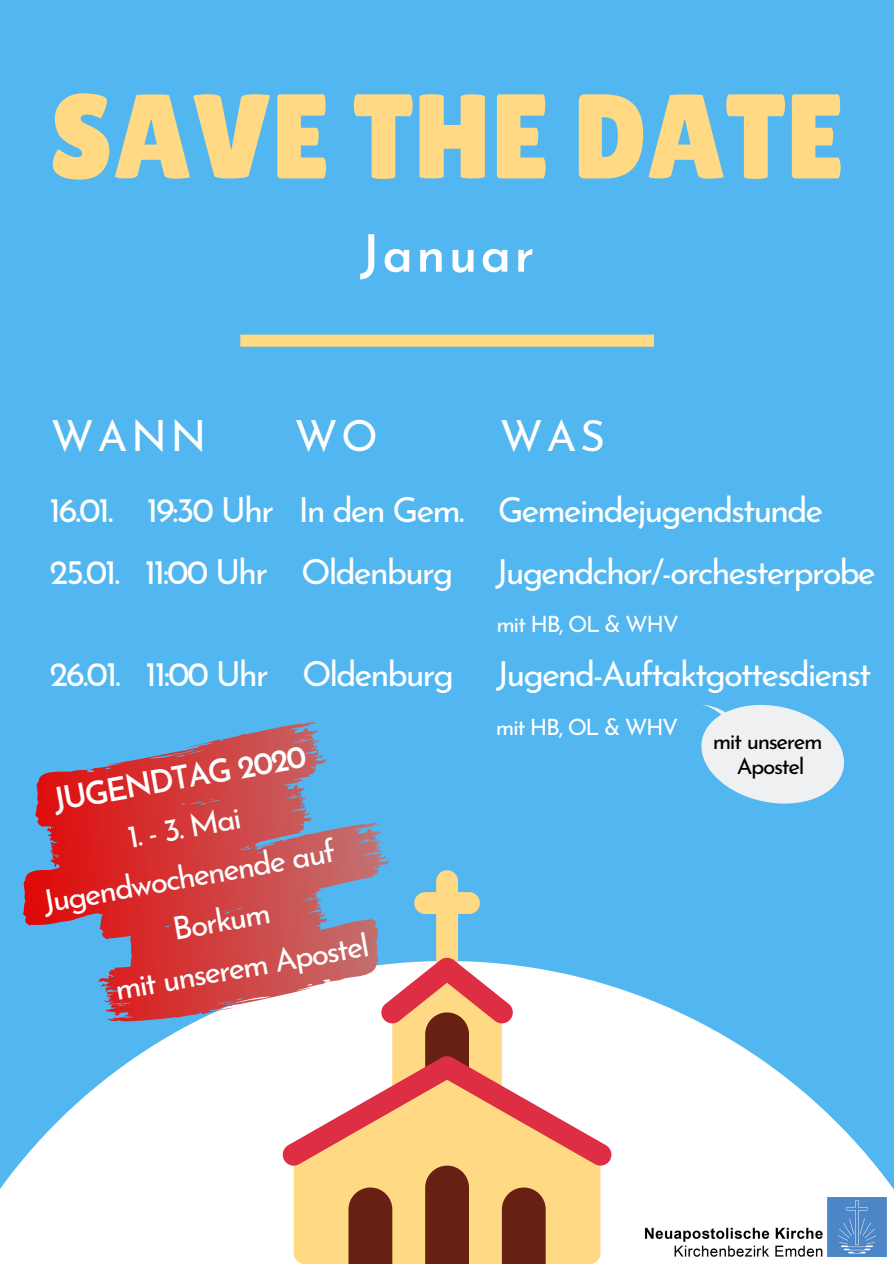
<style>
.page{position:relative;width:894px;height:1264px;background:#fff}
.page>*{position:absolute;margin:0;border:0;box-sizing:border-box;transform-origin:0 0}
.t1{font:120.15px "Lilita One";color:#ffd983}
.t2{font:600 51.45px "Josefin Sans";letter-spacing:.06em;color:#fff}
.t3{font:42.9px "Josefin Sans";letter-spacing:.08em;color:#fff}
.t4{font:34.5px/61.9px "Josefin Sans";letter-spacing:-.06em;color:#fff}
.t5{font:31.8px "Josefin Sans";color:#fff}
.t6{font:600 31.8px "Josefin Sans";color:#fff}
.t7{font:22.5px "Josefin Sans";letter-spacing:-.06em;color:#fff}
.t8{font:22.5px/25px "Josefin Sans";letter-spacing:-.06em;color:#000;text-align:center}
</style>
<div class="page">
<div style="left:0;top:0;width:893px;height:1263px;background:#52b6f0"></div>
<svg style="left:0;top:986px;width:893px;height:277px;fill:#fff"></svg>
<img style="left:827px;top:1197px;width:59px;height:59px">
<svg style="left:414px;top:870px;width:66px;height:86px"></svg>
<div style="left:293px;top:1167px;width:307px;height:96px;background:#ffd983"></div>
<svg style="left:281px;top:956px;width:331px;height:211px"></svg>
<svg style="left:348px;top:1165px;width:197px;height:98px"></svg>
<svg style="left:240px;top:334px;width:414px;height:13px"></svg>
<img style="left:644px;top:1227px;width:178px;height:29px">
<svg style="left:701px;top:704px;width:143px;height:100px"></svg>
<svg style="left:1px;top:722px;width:406px;height:315px"></svg>
<h1 class="t1" style="left:49px;top:67px;width:797px">SAVE THE DATE</h1>
<h2 class="t2" style="left:360px;top:233px;width:176px">Januar</h2>
<p class="t3" style="left:51px;top:418px;width:157px">WANN</p>
<p class="t3" style="left:294px;top:418px;width:85px">WO</p>
<p class="t3" style="left:499px;top:418px;width:107px">WAS</p>
<p class="t4" style="left:49px;top:482px;width:827px">16.01. 19:30 Uhr In den Gem. Gemeindejugendstunde<br>25.01. 11:00 Uhr Oldenburg Jugendchor/-orchesterprobe</p>
<p class="t7" style="left:496px;top:615px;width:184px">mit HB, OL &amp; WHV</p>
<p class="t4" style="left:49px;top:646px;width:823px">26.01. 11:00 Uhr Oldenburg Jugend-Auftaktgottesdienst</p>
<p class="t7" style="left:495px;top:717px;width:184px">mit HB, OL &amp; WHV</p>
<p class="t8" style="left:712px;top:730px;width:112px">mit unserem<br>Apostel</p>
<p class="t6" style="left:51px;top:787px;width:258px;rotate:-10deg">JUGENDTAG 2020</p>
<p class="t5" style="left:126px;top:824px;width:116px;rotate:-10deg">1. - 3. Mai</p>
<p class="t5" style="left:41px;top:889px;width:298px;rotate:-10deg">Jugendwochenende auf</p>
<p class="t5" style="left:171px;top:916px;width:100px;rotate:-10deg">Borkum</p>
<p class="t5" style="left:113px;top:976px;width:259px;rotate:-10deg">mit unserem Apostel</p>
</div>
